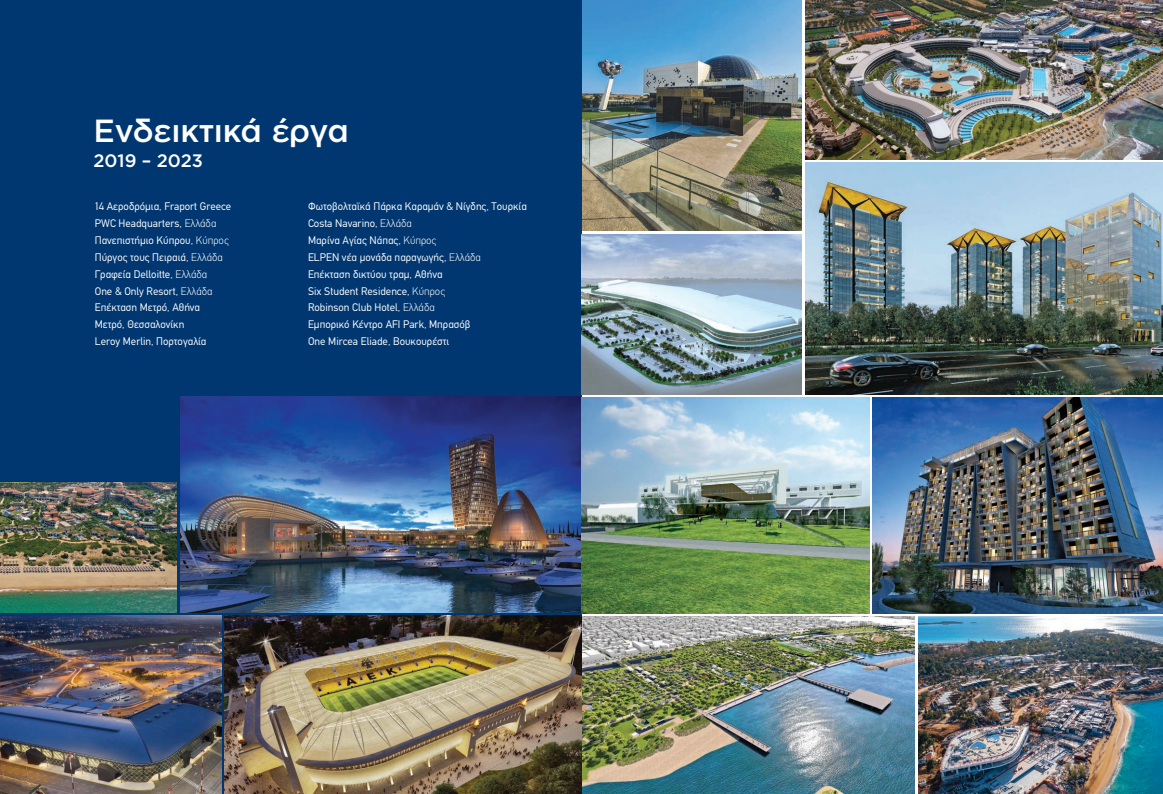
<style>
.page{position:relative;width:1163px;height:794px;background:#fff}
.page>*{position:absolute;margin:0;border:0;box-sizing:border-box;transform-origin:0 0}
.t1{font:500 32px "Gotham Greek";letter-spacing:-.015em;color:#fff}
.t2{font:500 18px "Gotham Greek";color:#fff}
.milestones{font:10.8px "CF Din";color:#fff}
.s1{font-weight:300}
</style>
<div class="page">
<div style="left:0;top:0;width:581px;height:794px;background:#013771"></div>
<img style="left:225px;top:615px;width:689px;height:179px">
<img style="left:180px;top:397px;width:689px;height:216px">
<img style="left:581px;top:235px;width:220px;height:159px">
<img style="left:0;top:615px;width:222px;height:179px">
<img style="left:872px;top:398px;width:290px;height:215px">
<img style="left:0;top:483px;width:177px;height:129px">
<img style="left:805px;top:163px;width:357px;height:231px">
<img style="left:918px;top:616px;width:244px;height:178px">
<img style="left:582px;top:0;width:219px;height:231px">
<img style="left:805px;top:0;width:357px;height:160px">
<p class="t1" style="left:94px;top:113px;width:257px">Ενδεικτικά έργα</p>
<p class="t2" style="left:94px;top:151px;width:111px">2019 – 2023</p>
<p class="milestones" style="left:95px;top:201px;width:138px">14 Αεροδρόµια, Fraport Greece</p>
<p class="milestones" style="left:95px;top:217px;width:123px">PWC Headquarters, <span class="s1">Ελλάδα</span></p>
<p class="milestones" style="left:95px;top:234px;width:135px">Πανεπιστήμιο Κύπρου, <span class="s1">Κύπρος</span></p>
<p class="milestones" style="left:95px;top:251px;width:130px">Πύργος τους Πειραιά, <span class="s1">Ελλάδα</span></p>
<p class="milestones" style="left:95px;top:268px;width:114px">Γραφεία Delloitte, <span class="s1">Ελλάδα</span></p>
<p class="milestones" style="left:95px;top:285px;width:119px">One &amp; Only Resort, <span class="s1">Ελλάδα</span></p>
<p class="milestones" style="left:95px;top:302px;width:107px">Επέκταση Μετρό, Αθήνα</p>
<p class="milestones" style="left:95px;top:318px;width:91px">Μετρό, Θεσσαλονίκη</p>
<p class="milestones" style="left:95px;top:335px;width:113px">Leroy Merlin, Πορτογαλία</p>
<p class="milestones" style="left:308px;top:201px;width:220px">Φωτοβολταϊκά Πάρκα Καραµάν &amp; Νίγδης, Τουρκία</p>
<p class="milestones" style="left:308px;top:217px;width:105px">Costa Navarino, <span class="s1">Ελλάδα</span></p>
<p class="milestones" style="left:308px;top:234px;width:130px">Μαρίνα Αγίας Νάπας, <span class="s1">Κύπρος</span></p>
<p class="milestones" style="left:308px;top:251px;width:174px">ELPEN νέα μονάδα παραγωγής, <span class="s1">Ελλάδα</span></p>
<p class="milestones" style="left:308px;top:268px;width:136px">Επέκταση δικτύου τραμ, Αθήνα</p>
<p class="milestones" style="left:308px;top:285px;width:139px">Six Student Residence, <span class="s1">Κύπρος</span></p>
<p class="milestones" style="left:308px;top:302px;width:128px">Robinson Club Hotel, <span class="s1">Ελλάδα</span></p>
<p class="milestones" style="left:308px;top:318px;width:164px">Εµπορικό Κέντρο AFI Park, Μπρασόβ</p>
<p class="milestones" style="left:308px;top:335px;width:143px">One Mircea Eliade, Βουκουρέστι</p>
</div>
